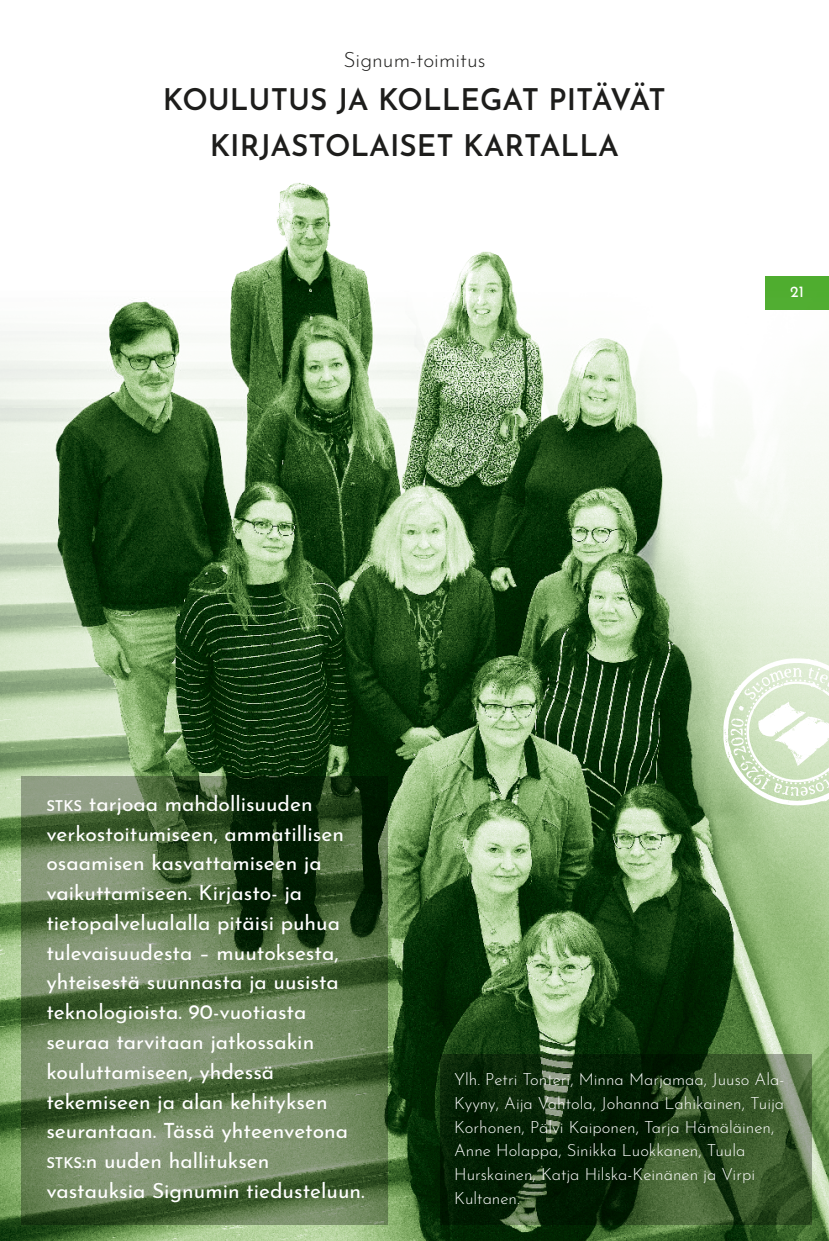
<style>
.page{position:relative;width:829px;height:1241px;background:#fff}
.page>*{position:absolute;margin:0;border:0;box-sizing:border-box;transform-origin:0 0}
.t1{font:600 29.75px/45.5px "Josefin Sans";color:#1d1d1b;text-align:center}
.t2{font:21px/29.8px "Josefin Sans";color:#fff}
.t3{font:300 21px "Josefin Sans";color:#1d1d1b}
.t4{font:300 16.62px/23.6px "Josefin Sans";color:#fff}
.t5{font:15.75px "Josefin Sans";color:#fff}
.s1{font-weight:600;font-size:14.7px}
</style>
<div class="page">
<img style="left:0;top:183px;width:828px;height:1057px">
<svg style="left:21px;top:776px;width:367px;height:448px;background:#58714a"></svg>
<svg style="left:440px;top:1053px;width:371px;height:171px;background:#1f3b19"></svg>
<svg style="left:723px;top:657px;width:106px;height:148px"></svg>
<p class="t3" style="left:343px;top:44px;width:144px">Signum-toimitus</p>
<h1 class="t1" style="left:163px;top:73px;width:504px">KOULUTUS JA KOLLEGAT PITÄVÄT<br>KIRJASTOLAISET KARTALLA</h1>
<p class="t5" style="left:790px;top:278px;width:15px">21</p>
<p class="t2" style="left:46px;top:785px;width:320px"><span class="s1">STKS</span> tarjoaa mahdollisuuden verkostoitumiseen, ammatillisen osaamisen kasvattamiseen ja vaikuttamiseen. Kirjasto- ja tietopalvelualalla pitäisi puhua tulevaisuudesta – muutoksesta, yhteisestä suunnasta ja uusista teknologioista. 90-vuotiasta seuraa tarvitaan jatkossakin kouluttamiseen, yhdessä tekemiseen ja alan kehityksen seurantaan. Tässä yhteenvetona<br><span class="s1">STKS</span>:n uuden hallituksen vastauksia Signumin tiedusteluun.</p>
<p class="t4" style="left:454px;top:1065px;width:331px">Ylh. Petri Tonteri, Minna Marjamaa, Juuso Ala-Kyyny, Aija Vahtola, Johanna Lahikainen, Tuija Korhonen, Pälvi Kaiponen, Tarja Hämäläinen, Anne Holappa, Sinikka Luokkanen, Tuula Hurskainen, Katja Hilska-Keinänen ja Virpi Kultanen.</p>
</div>
